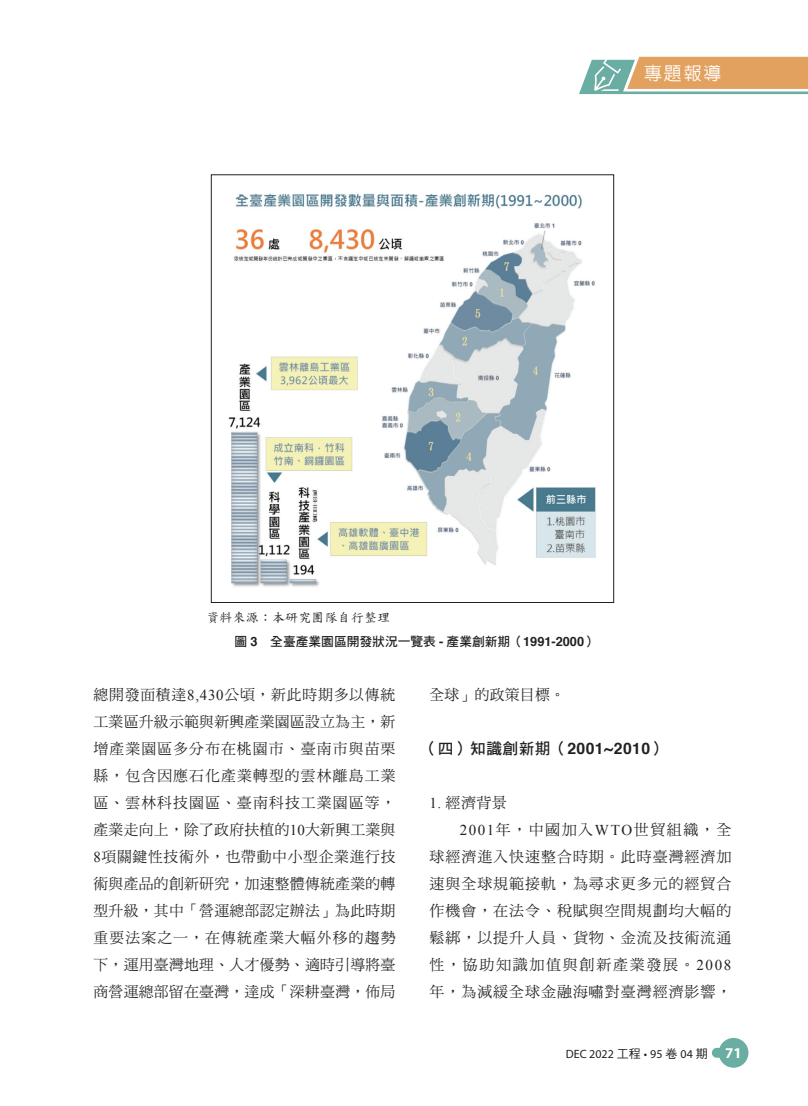
<style>
.page{position:relative;width:808px;height:1106px;background:#fff}
.page>*{position:absolute;margin:0;border:0;box-sizing:border-box;transform-origin:0 0}
.t1{font:500 18px "AR Hei B5";color:#fff}
.t2{font:15.75px "DF Hei Std W7";letter-spacing:.03em;color:#231f20}
.t3{font:15px/27px "DF Ming Std W5";letter-spacing:.06em;color:#231f20;text-align:justify}
.t4{font:15px "DF Ming Std W5";letter-spacing:.11em;color:#231f20}
.t5{font:15px "DF Ming Std W5";letter-spacing:.1em;color:#231f20}
.t6{font:12.9px "DF Biao Kai Shu Std W5";letter-spacing:.025em;color:#231f20}
.t7{font:12.75px "DF Hei Std W7";color:#231f20}
.t8{font:12px "Myriad Pro";color:#231f20}
.s1{font-family:"Helvetica";font-weight:700}
.s2{font-family:"Times New Roman"}
.s3{font-family:"DF Hei Std W5"}
.s4{font-weight:700;font-size:15px;color:#fff}
</style>
<div class="page">
<svg style="left:579px;top:57px;width:229px;height:37px;background:#ccb082"></svg>
<div style="left:719px;top:1037px;width:29px;height:30px;background:#6aada2;border-radius:50%"></div>
<div style="left:712px;top:1047px;width:26px;height:10px;background:#6aada2;border-radius:5px"></div>
<img style="left:228px;top:193px;width:368px;height:394px">
<p class="t1" style="left:644px;top:64px;width:79px">專題報導</p>
<p class="t6" style="left:206px;top:611px;width:185px">資料來源：本研究團隊自行整理</p>
<p class="t7" style="left:234px;top:634px;width:364px">圖 <span class="s1">3</span>　全臺產業園區開發狀況一覽表 <span class="s1">-</span> 產業創新期（<span class="s1">1991-2000</span>）</p>
<p class="t3" style="left:94px;top:680px;width:303px">總開發面積達<span class="s2">8,430</span>公頃，新此時期多以傳統工業區升級示範與新興產業園區設立為主，新增產業園區多分布在桃園市、臺南市與苗栗縣，包含因應石化產業轉型的雲林離島工業區、雲林科技園區、臺南科技工業園區等，產業走向上，除了政府扶植的<span class="s2">10</span>大新興工業與<span class="s2">8</span>項關鍵性技術外，也帶動中小型企業進行技術與產品的創新研究，加速整體傳統產業的轉型升級，其中「營運總部認定辦法」為此時期重要法案之一，在傳統產業大幅外移的趨勢下，運用臺灣地理、人才優勢、適時引導將臺商營運總部留在臺灣，達成「深耕臺灣，佈局</p>
<p class="t3" style="left:429px;top:680px;width:137px">全球」的政策目標。</p>
<p class="t2" style="left:422px;top:740px;width:246px">（四）知識創新期（<span class="s1">2001~2010</span>）</p>
<p class="t3" style="left:429px;top:788px;width:79px"><span class="s2">1.</span> 經濟背景</p>
<p class="t5" style="left:460px;top:821px;width:273px"><span class="s2">2001</span>年，中國加入<span class="s2">WTO</span>世貿組織，全</p>
<p class="t3" style="left:429px;top:842px;width:303px">球經濟進入快速整合時期。此時臺灣經濟加</p>
<p class="t3" style="left:429px;top:869px;width:303px">速與全球規範接軌，為尋求更多元的經貿合</p>
<p class="t3" style="left:429px;top:896px;width:303px">作機會，在法令、稅賦與空間規劃均大幅的</p>
<p class="t3" style="left:429px;top:923px;width:303px">鬆綁，以提升人員、貨物、金流及技術流通</p>
<p class="t4" style="left:429px;top:956px;width:303px">性，協助知識加值與創新產業發展。<span class="s2">2008</span></p>
<p class="t3" style="left:429px;top:977px;width:303px">年，為減緩全球金融海嘯對臺灣經濟影響，</p>
<p class="t8" style="left:566px;top:1046px;width:177px">DEC 2022 <span class="s3">工程</span> • 95 <span class="s3">卷</span> 04 <span class="s3">期</span> <span class="s4">71</span></p>
</div>
